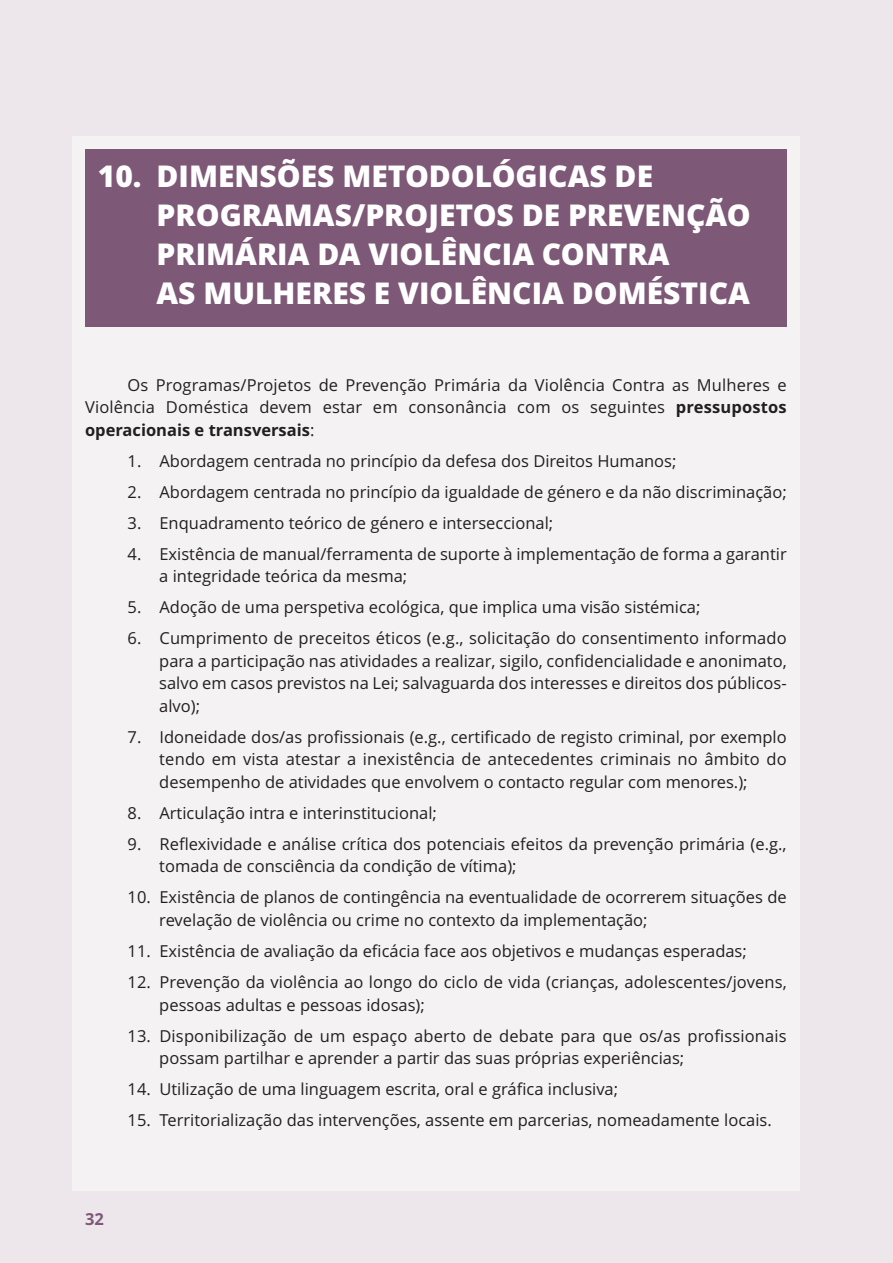
<style>
.page{position:relative;width:893px;height:1263px;background:#ede7eb}
.page>*{position:absolute;margin:0;border:0;box-sizing:border-box;transform-origin:0 0}
.t1{font:800 30px/39px "Open Sans";color:#fff}
.t2{font:16.5px/22.5px "Open Sans";color:#231f20}
.t3{font:700 16.5px "Open Sans";color:#7e5977}
.s1{font-weight:700}
</style>
<div class="page">
<div style="left:72px;top:136px;width:727px;height:1055px;background:#f5f2f4"></div>
<div style="left:85px;top:149px;width:702px;height:177px;background:#7e5977"></div>
<p class="t1" style="left:156px;top:160px;width:596px;text-indent:-59px">10. DIMENSÕES METODOLÓGICAS DE<br>PROGRAMAS/PROJETOS DE PREVENÇÃO<br>PRIMÁRIA DA VIOLÊNCIA CONTRA<br>AS MULHERES E VIOLÊNCIA DOMÉSTICA</p>
<p class="t2" style="left:85px;top:375px;width:703px;text-align:justify;text-indent:43px">Os Programas/Projetos de Prevenção Primária da Violência Contra as Mulheres e Violência Doméstica devem estar em consonância com os seguintes <span class="s1">pressupostos operacionais e transversais</span>:</p>
<p class="t2" style="left:128px;top:451px;width:550px">1. Abordagem centrada no princípio da defesa dos Direitos Humanos;</p>
<p class="t2" style="left:128px;top:482px;width:661px">2. Abordagem centrada no princípio da igualdade de género e da não discriminação;</p>
<p class="t2" style="left:128px;top:513px;width:427px">3. Enquadramento teórico de género e interseccional;</p>
<p class="t2" style="left:159px;top:544px;width:629px;text-indent:-32px">4. Existência de manual/ferramenta de suporte à implementação de forma a garantir a integridade teórica da mesma;</p>
<p class="t2" style="left:128px;top:598px;width:574px">5. Adoção de uma perspetiva ecológica, que implica uma visão sistémica;</p>
<p class="t2" style="left:159px;top:629px;width:629px;text-align:justify;text-indent:-32px">6. Cumprimento de preceitos éticos (e.g., solicitação do consentimento informado para a participação nas atividades a realizar, sigilo, confidencialidade e anonimato, salvo em casos previstos na Lei; salvaguarda dos interesses e direitos dos públicos&shy;alvo);</p>
<p class="t2" style="left:159px;top:727px;width:629px;text-align:justify;text-indent:-32px">7. Idoneidade dos/as profissionais (e.g., certificado de registo criminal, por exemplo tendo em vista atestar a inexistência de antecedentes criminais no âmbito do desempenho de atividades que envolvem o contacto regular com menores.);</p>
<p class="t2" style="left:128px;top:803px;width:311px">8. Articulação intra e interinstitucional;</p>
<p class="t2" style="left:159px;top:834px;width:629px;text-indent:-32px">9. Reflexividade e análise crítica dos potenciais efeitos da prevenção primária (e.g., tomada de consciência da condição de vítima);</p>
<p class="t2" style="left:159px;top:888px;width:629px;text-indent:-32px">10. Existência de planos de contingência na eventualidade de ocorrerem situações de revelação de violência ou crime no contexto da implementação;</p>
<p class="t2" style="left:128px;top:941px;width:621px">11. Existência de avaliação da eficácia face aos objetivos e mudanças esperadas;</p>
<p class="t2" style="left:159px;top:972px;width:629px;text-indent:-32px">12. Prevenção da violência ao longo do ciclo de vida (crianças, adolescentes/jovens, pessoas adultas e pessoas idosas);</p>
<p class="t2" style="left:159px;top:1026px;width:629px;text-indent:-32px">13. Disponibilização de um espaço aberto de debate para que os/as profissionais possam partilhar e aprender a partir das suas próprias experiências;</p>
<p class="t2" style="left:128px;top:1079px;width:492px">14. Utilização de uma linguagem escrita, oral e gráfica inclusiva;</p>
<p class="t2" style="left:128px;top:1110px;width:646px">15. Territorialização das intervenções, assente em parcerias, nomeadamente locais.</p>
<p class="t3" style="left:85px;top:1212px;width:20px">32</p>
</div>
